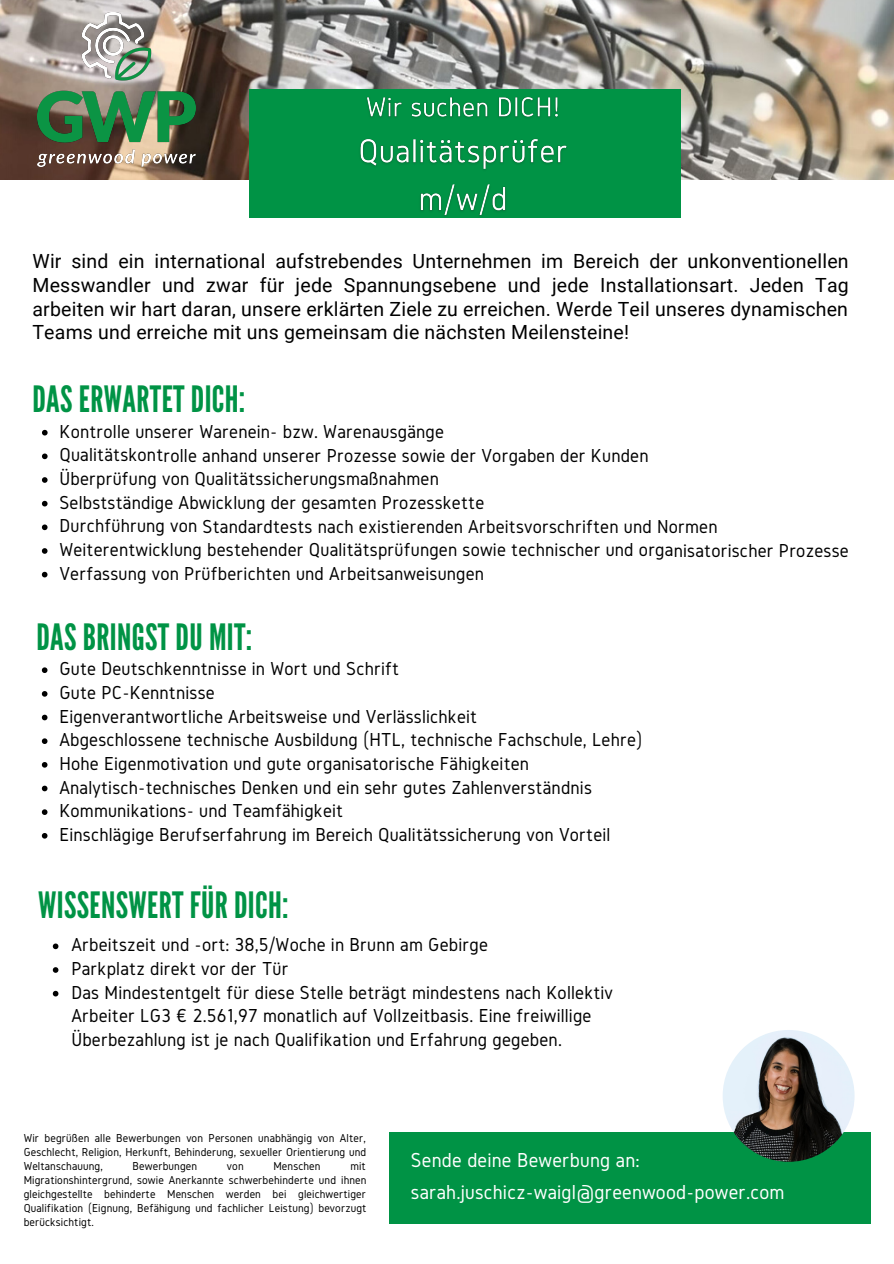
<style>
.page{position:relative;width:894px;height:1264px;background:#fff}
.page>*{position:absolute;margin:0;border:0;box-sizing:border-box;transform-origin:0 0}
.t1{font:36.15px "League Gothic";letter-spacing:.01em;color:#009345}
.t2{font:21px/31.5px "Gidole";letter-spacing:.01em;color:#fff}
.t3{font:19.5px/23.7px "Gidole";letter-spacing:.01em;color:#000}
.t4{font:19.5px/23.7px "Roboto";letter-spacing:.01em;color:#000;text-align:justify}
.t5{font:12px/14px "Gidole";letter-spacing:.01em;color:#000;text-align:justify}
</style>
<div class="page">
<img style="left:0;top:0;width:893px;height:179px">
<div style="left:249px;top:89px;width:431px;height:128px;background:#009345"></div>
<div style="left:390px;top:1132px;width:480px;height:91px;background:#009345"></div>
<img style="left:722px;top:1029px;width:132px;height:132px;border-radius:50%">
<img style="left:38px;top:12px;width:157px;height:155px">
<svg style="left:42px;top:430px;width:6px;height:5px"></svg>
<svg style="left:42px;top:453px;width:6px;height:6px"></svg>
<svg style="left:42px;top:477px;width:6px;height:6px"></svg>
<svg style="left:42px;top:501px;width:6px;height:5px"></svg>
<svg style="left:42px;top:524px;width:6px;height:6px"></svg>
<svg style="left:42px;top:548px;width:5px;height:6px"></svg>
<svg style="left:42px;top:572px;width:5px;height:5px"></svg>
<svg style="left:42px;top:667px;width:5px;height:6px"></svg>
<svg style="left:42px;top:691px;width:5px;height:5px"></svg>
<svg style="left:42px;top:714px;width:5px;height:6px"></svg>
<svg style="left:42px;top:738px;width:5px;height:6px"></svg>
<svg style="left:42px;top:762px;width:5px;height:5px"></svg>
<svg style="left:42px;top:785px;width:5px;height:6px"></svg>
<svg style="left:42px;top:809px;width:5px;height:6px"></svg>
<svg style="left:42px;top:833px;width:5px;height:5px"></svg>
<img style="left:353px;top:88px;width:219px;height:130px">
<svg style="left:53px;top:943px;width:5px;height:6px"></svg>
<svg style="left:53px;top:967px;width:5px;height:5px"></svg>
<svg style="left:53px;top:990px;width:5px;height:6px"></svg>
<p class="t4" style="left:32px;top:250px;width:817px">Wir sind ein international aufstrebendes Unternehmen im Bereich der unkonventionellen Messwandler und zwar für jede Spannungsebene und jede Installationsart. Jeden Tag arbeiten wir hart daran, unsere erklärten Ziele zu erreichen. Werde Teil unseres dynamischen Teams und erreiche mit uns gemeinsam die nächsten Meilensteine!</p>
<h1 class="t1" style="left:32px;top:378px;width:214px">DAS ERWARTET DICH:</h1>
<p class="t3" style="left:59px;top:419px;width:790px">Kontrolle unserer Warenein- bzw. Warenausgänge<br>Qualitätskontrolle anhand unserer Prozesse sowie der Vorgaben der Kunden<br>Überprüfung von Qualitätssicherungsmaßnahmen<br>Selbstständige Abwicklung der gesamten Prozesskette<br>Durchführung von Standardtests nach existierenden Arbeitsvorschriften und Normen Weiterentwicklung bestehender Qualitätsprüfungen sowie technischer und organisatorischer Prozesse Verfassung von Prüfberichten und Arbeitsanweisungen</p>
<h1 class="t1" style="left:36px;top:616px;width:217px">DAS BRINGST DU MIT:</h1>
<p class="t3" style="left:59px;top:656px;width:584px">Gute Deutschkenntnisse in Wort und Schrift<br>Gute PC-Kenntnisse<br>Eigenverantwortliche Arbeitsweise und Verlässlichkeit<br>Abgeschlossene technische Ausbildung (HTL, technische Fachschule, Lehre)<br>Hohe Eigenmotivation und gute organisatorische Fähigkeiten Analytisch-technisches Denken und ein sehr gutes Zahlenverständnis Kommunikations- und Teamfähigkeit<br>Einschlägige Berufserfahrung im Bereich Qualitätssicherung von Vorteil</p>
<h1 class="t1" style="left:38px;top:884px;width:252px">WISSENSWERT FÜR DICH:</h1>
<p class="t3" style="left:71px;top:932px;width:543px">Arbeitszeit und -ort: 38,5/Woche in Brunn am Gebirge<br>Parkplatz direkt vor der Tür<br>Das Mindestentgelt für diese Stelle beträgt mindestens nach Kollektiv Arbeiter LG3 € 2.561,97 monatlich auf Vollzeitbasis. Eine freiwillige Überbezahlung ist je nach Qualifikation und Erfahrung gegeben.</p>
<p class="t5" style="left:24px;top:1130px;width:344px">Wir begrüßen alle Bewerbungen von Personen unabhängig von Alter, Geschlecht, Religion, Herkunft, Behinderung, sexueller Orientierung und Weltanschauung,</p>
<p class="t5" style="left:133px;top:1158px;width:66px">Bewerbungen</p>
<p class="t5" style="left:227px;top:1158px;width:18px">von</p>
<p class="t5" style="left:273px;top:1158px;width:49px">Menschen</p>
<p class="t5" style="left:24px;top:1158px;width:344px;text-indent:326px">mit Migrationshintergrund, sowie Anerkannte schwerbehinderte und ihnen gleichgestellte behinderte Menschen werden bei gleichwertiger Qualifikation (Eignung, Befähigung und fachlicher Leistung) bevorzugt berücksichtigt.</p>
<p class="t2" style="left:411px;top:1144px;width:375px">Sende deine Bewerbung an: sarah.juschicz-waigl@greenwood-power.com</p>
</div>
